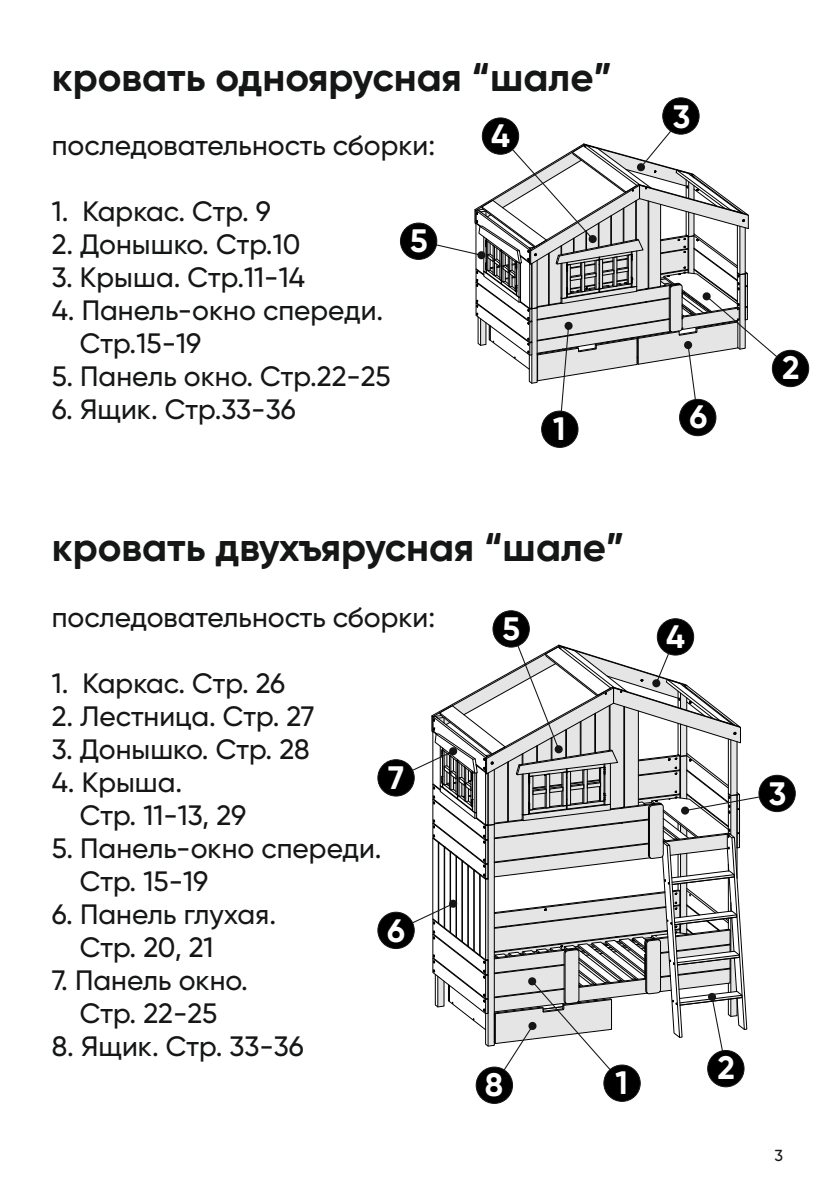
<style>
.page{position:relative;width:840px;height:1191px;background:#fff}
.page>*{position:absolute;margin:0;border:0;box-sizing:border-box;transform-origin:0 0}
.t1{font:700 40px "Gilroy";color:#151616}
.t2{font:700 32.4px "Gilroy";color:#fff}
.t3{font:500 28px/33px "Gilroy";color:#151616}
.t4{font:500 16px "Gilroy";color:#151616}
</style>
<div class="page">
<div style="left:541px;top:411px;width:36px;height:36px;background:#000;border:1px solid #151616;border-radius:50%"></div>
<div style="left:771px;top:350px;width:37px;height:37px;background:#000;border:1px solid #151616;border-radius:50%"></div>
<div style="left:662px;top:98px;width:36px;height:36px;background:#000;border:1px solid #151616;border-radius:50%"></div>
<svg style="left:400px;top:223px;width:36px;height:36px"></svg>
<div style="left:603px;top:1065px;width:37px;height:36px;background:#000;border:1px solid #151616;border-radius:50%"></div>
<div style="left:707px;top:1050px;width:36px;height:36px;background:#000;border:1px solid #151616;border-radius:50%"></div>
<div style="left:758px;top:775px;width:36px;height:36px;background:#000;border:1px solid #151616;border-radius:50%"></div>
<div style="left:657px;top:618px;width:36px;height:37px;background:#000;border:1px solid #151616;border-radius:50%"></div>
<div style="left:492px;top:611px;width:37px;height:36px;background:#000;border:1px solid #151616;border-radius:50%"></div>
<div style="left:377px;top:912px;width:37px;height:36px;background:#000;border:1px solid #151616;border-radius:50%"></div>
<div style="left:476px;top:1067px;width:36px;height:36px;background:#000;border:1px solid #151616;border-radius:50%"></div>
<svg style="left:395px;top:628px;width:382px;height:457px"></svg>
<div style="left:377px;top:759px;width:37px;height:37px;background:#000;border:1px solid #151616;border-radius:50%"></div>
<div style="left:482px;top:118px;width:36px;height:36px;background:#000;border:1px solid #151616;border-radius:50%"></div>
<svg style="left:406px;top:127px;width:384px;height:303px"></svg>
<div style="left:679px;top:399px;width:36px;height:37px;background:#000;border:1px solid #151616;border-radius:50%"></div>
<h1 class="t1" style="left:52px;top:60px;width:561px">кровать одноярусная “шале”</h1>
<p class="t3" style="left:52px;top:130px;width:385px">последовательность сборки:</p>
<p class="t3" style="left:52px;top:196px;width:221px">1. Каркас. Стр. 9</p>
<p class="t3" style="left:52px;top:229px;width:250px">2. Донышко. Стр.10</p>
<p class="t3" style="left:52px;top:262px;width:254px">3. Крыша. Стр.11-14</p>
<p class="t3" style="left:80px;top:295px;width:305px;text-indent:-28px">4. Панель-окно спереди.<br>Стр.15-19</p>
<p class="t3" style="left:52px;top:361px;width:340px">5. Панель окно. Стр.22-25</p>
<p class="t3" style="left:52px;top:394px;width:245px">6. Ящик. Стр.33-36</p>
<p class="t2" style="left:410px;top:227px;width:19px">5</p>
<p class="t2" style="left:490px;top:122px;width:20px">4</p>
<p class="t2" style="left:553px;top:415px;width:14px">1</p>
<p class="t2" style="left:672px;top:102px;width:19px">3</p>
<p class="t2" style="left:689px;top:403px;width:19px">6</p>
<p class="t2" style="left:782px;top:354px;width:19px">2</p>
<h1 class="t1" style="left:52px;top:530px;width:574px">кровать двухъярусная “шале”</h1>
<p class="t3" style="left:52px;top:602px;width:385px">последовательность сборки:</p>
<p class="t3" style="left:52px;top:668px;width:235px">1. Каркас. Стр. 26</p>
<p class="t3" style="left:52px;top:701px;width:264px">2. Лестница. Стр. 27</p>
<p class="t3" style="left:52px;top:734px;width:259px">3. Донышко. Стр. 28</p>
<p class="t3" style="left:80px;top:767px;width:168px;text-indent:-28px">4. Крыша.<br>Стр. 11-13, 29</p>
<p class="t3" style="left:80px;top:833px;width:303px;text-indent:-28px">5. Панель-окно спереди.<br>Стр. 15-19</p>
<p class="t3" style="left:80px;top:898px;width:198px;text-indent:-28px">6. Панель глухая.<br>Стр. 20, 21</p>
<p class="t3" style="left:52px;top:964px;width:198px;text-align:center">7. Панель окно.<br>Стр. 22-25</p>
<p class="t3" style="left:52px;top:1030px;width:253px">8. Ящик. Стр. 33-36</p>
<p class="t2" style="left:388px;top:764px;width:17px">7</p>
<p class="t2" style="left:387px;top:916px;width:19px">6</p>
<p class="t2" style="left:502px;top:615px;width:19px">5</p>
<p class="t2" style="left:666px;top:622px;width:20px">4</p>
<p class="t2" style="left:484px;top:1070px;width:20px">8</p>
<p class="t2" style="left:615px;top:1068px;width:14px">1</p>
<p class="t2" style="left:717px;top:1054px;width:19px">2</p>
<p class="t2" style="left:768px;top:779px;width:19px">3</p>
<p class="t4" style="left:774px;top:1147px;width:10px">3</p>
</div>
